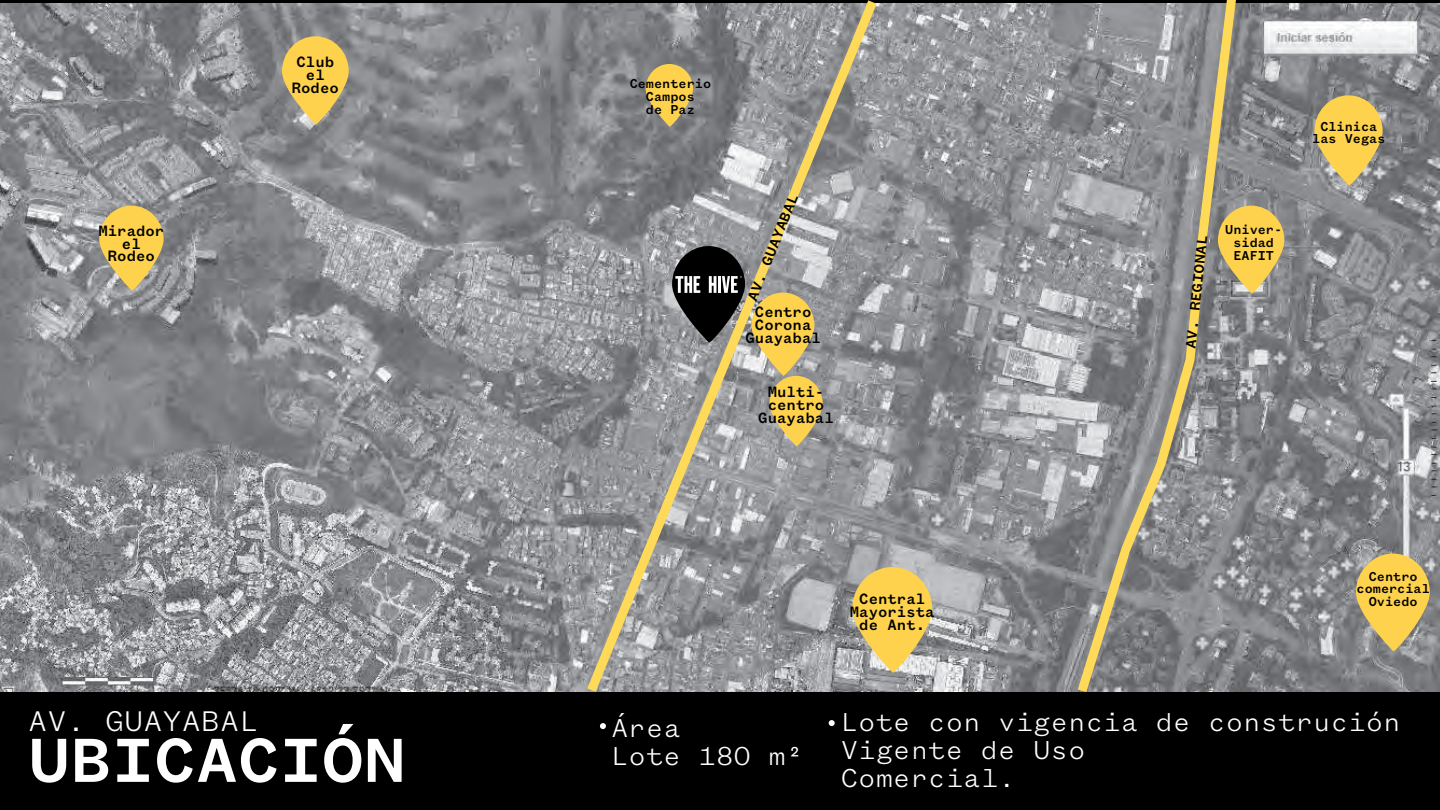
<style>
.page{position:relative;width:1440px;height:810px;background:#fff}
.page>*{position:absolute;margin:0;border:0;box-sizing:border-box;transform-origin:0 0}
.t1{font:500 68.32px "Founders Grotesk Mono";color:#fff}
.t2{font:300 31.28px "Founders Grotesk Mono";color:#fff}
.t3{font:300 28.5px/28.2px "Founders Grotesk Mono";color:#fff}
.t4{font:500 16.5px/12.8px "Founders Grotesk Mono";color:#000001;text-align:center;scale:.93 1}
.t5{font:500 15.45px "Founders Grotesk Mono";color:#000001}
.t6{font:500 14.25px/12.8px "Founders Grotesk Mono";color:#000001;text-align:center;scale:.93 1}
</style>
<div class="page">
<div style="left:1px;top:0;width:1439px;height:810px;background:#000001"></div>
<img style="left:0;top:3px;width:1440px;height:689px">
<svg style="left:580px;top:0;width:304px;height:692px"></svg>
<svg style="left:672px;top:246px;width:73px;height:100px"></svg>
<svg style="left:646px;top:64px;width:47px;height:65px"></svg>
<svg style="left:751px;top:293px;width:72px;height:156px"></svg>
<svg style="left:852px;top:567px;width:80px;height:110px"></svg>
<svg style="left:1314px;top:95px;width:69px;height:94px"></svg>
<svg style="left:1242px;top:206px;width:42px;height:91px"></svg>
<svg style="left:1356px;top:554px;width:74px;height:101px"></svg>
<svg style="left:282px;top:36px;width:67px;height:92px"></svg>
<svg style="left:99px;top:206px;width:65px;height:88px"></svg>
<svg style="left:1071px;top:0;width:171px;height:692px"></svg>
<svg style="left:829px;top:720px;width:6px;height:6px"></svg>
<svg style="left:600px;top:723px;width:6px;height:6px"></svg>
<p class="t4" style="left:292px;top:56px;width:52px">Club el<br>Rodeo</p>
<p class="t6" style="left:630px;top:77px;width:89px">Cementerio<br>Campos<br>de Paz</p>
<p class="t5" style="left:744px;top:297px;width:115px;rotate:-68deg">AV. GUAYABAL</p>
<p class="t4" style="left:98px;top:224px;width:73px">Mirador el<br>Rodeo</p>
<p class="t5" style="left:1182px;top:348px;width:115px;rotate:-84deg">AV. REGIONAL</p>
<p class="t4" style="left:745px;top:306px;width:83px">Centro<br>Corona<br>Guayabal</p>
<p class="t4" style="left:758px;top:385px;width:83px">Multi&shy;centro<br>Guayabal</p>
<p class="t6" style="left:1225px;top:223px;width:63px">Univer&shy;sidad<br>EAFIT</p>
<p class="t6" style="left:1312px;top:120px;width:80px">Clinica las Vegas</p>
<p class="t4" style="left:850px;top:592px;width:93px">Central<br>Mayorista de Ant.</p>
<p class="t6" style="left:1357px;top:570px;width:80px">Centro comercial<br>Oviedo</p>
<h2 class="t2" style="left:28px;top:705px;width:232px">AV. GUAYABAL</h2>
<h3 class="t3" style="left:611px;top:714px;width:194px">Área<br>Lote 180 m²</h3>
<h1 class="t1" style="left:28px;top:722px;width:379px">UBICACIÓN</h1>
<h3 class="t3" style="left:841px;top:708px;width:561px">Lote con vigencia de construción<br>Vigente de Uso<br>Comercial.</h3>
</div>
